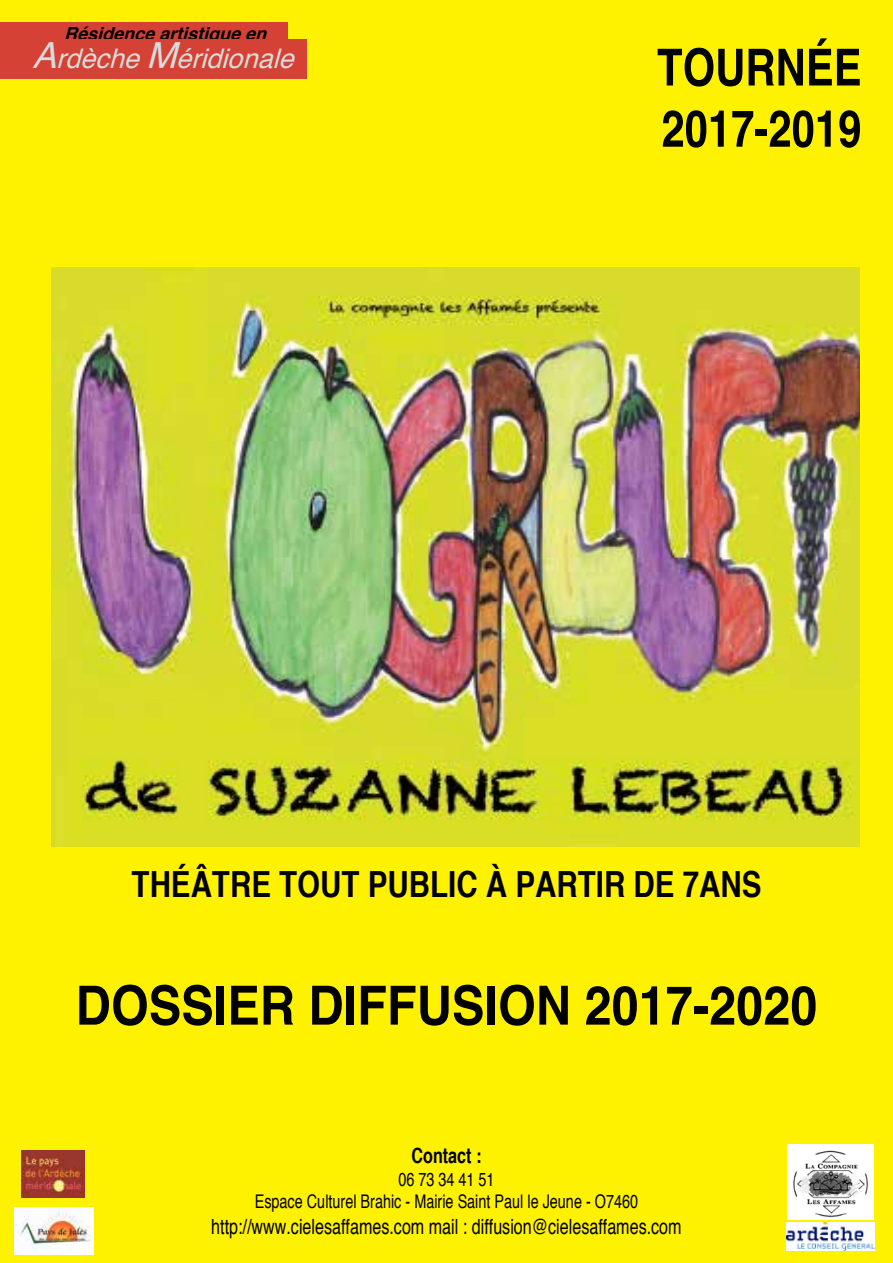
<style>
.page{position:relative;width:893px;height:1263px;background:#fff200}
.page>*{position:absolute;margin:0;border:0;box-sizing:border-box;transform-origin:0 0}
.t1{font:700 condensed 54px "Helvetica";color:#000;scale:1.1 1}
.t2{font:700 condensed 51px/61.2px "Helvetica";color:#000}
.t3{font:700 condensed 36px "Helvetica";color:#000}
.t4{font:italic 27px "Helvetica";color:#dadbdc}
.t5{font:condensed 21px "Helvetica";color:#000;scale:.94 1}
.t6{font:700 condensed 21px "Helvetica";color:#000;scale:.94 1}
.t7{font:condensed 18.75px/22.5px "Helvetica";color:#000;text-align:center;scale:.94 1}
.t8{font:italic 700 18px "Helvetica";color:#000}
.s1{font-size:36px}
</style>
<div class="page">
<img style="left:787px;top:1144px;width:87px;height:75px">
<img style="left:21px;top:1150px;width:63px;height:47px">
<div style="left:0;top:23px;width:287px;height:23px;background:#d54134"></div>
<img style="left:52px;top:268px;width:807px;height:579px">
<div style="left:0;top:39px;width:306px;height:40px;background:#d54134"></div>
<img style="left:14px;top:1207px;width:80px;height:47px">
<img style="left:786px;top:1222px;width:89px;height:28px">
<p class="t8" style="left:64px;top:26px;width:208px">Résidence artistique en</p>
<p class="t4" style="left:32px;top:47px;width:270px"><span class="s1">A</span>rdèche <span class="s1">M</span>éridionale</p>
<h2 class="t2" style="left:657px;top:41px;width:206px">TOURNÉE<br>2017-2019</h2>
<h3 class="t3" style="left:132px;top:870px;width:631px">THÉÂTRE TOUT PUBLIC À PARTIR DE 7ANS</h3>
<h1 class="t1" style="left:76px;top:983px;width:676px">DOSSIER DIFFUSION 2017-2020</h1>
<p class="t6" style="left:412px;top:1147px;width:76px">Contact :</p>
<p class="t7" style="left:255px;top:1169px;width:409px">06 73 34 41 51<br>Espace Culturel Brahic - Mairie Saint Paul le Jeune - O7460</p>
<p class="t5" style="left:211px;top:1217px;width:502px">http://www.cielesaffames.com mail : diffusion@cielesaffames.com</p>
</div>
